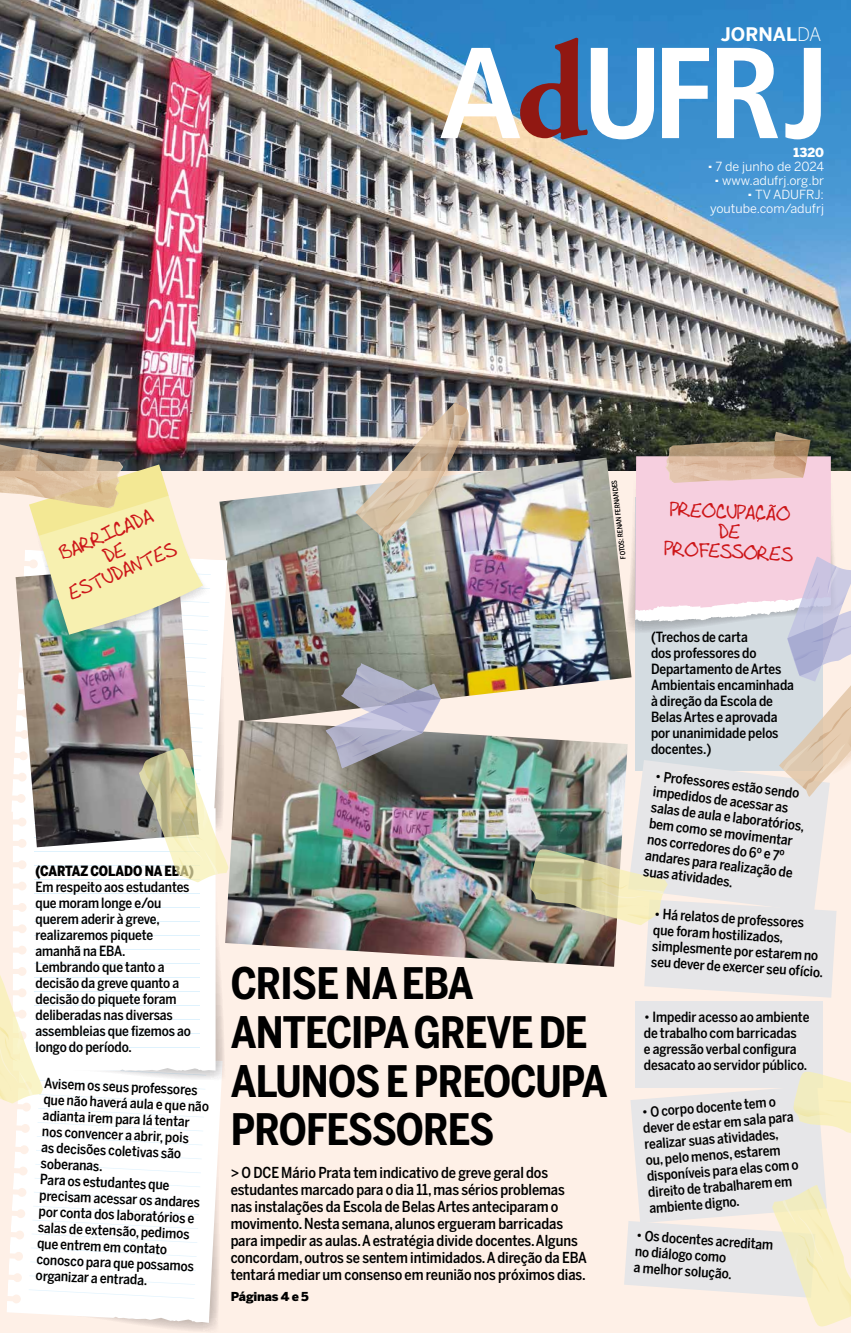
<style>
.page{position:relative;width:851px;height:1333px;background:#fff}
.page>*{position:absolute;margin:0;border:0;box-sizing:border-box;transform-origin:0 0}
.t1{font:700 43px/48.8px "Benton Sans Cond";letter-spacing:-.02em;color:#000}
.t2{font:20px/20px "Andrew Script";color:#cd171a;text-align:center}
.t3{font:700 18.5px "Benton Sans";color:#fff}
.t4{font:500 15px/17px "Benton Sans Cond";letter-spacing:-.005em;color:#000}
.t5{font:500 14px/16px "Benton Sans Cond";letter-spacing:-.005em;color:#000}
.t6{font:900 14px "Benton Sans Cond";letter-spacing:-.005em;color:#000}
.t7{font:12.5px/14px "Benton Sans";color:#fff;text-align:right}
.t8{font:900 12.3px "Benton Sans";letter-spacing:-.015em;color:#000}
.t9{font:500 7px "Benton Sans Cond";color:#000}
.s1{font-weight:300}
.s2{font-weight:900}
.s3{font-family:"Benton Sans";font-weight:400}
</style>
<div class="page">
<div style="left:0;top:0;width:850px;height:1332px;background:#fef0e7"></div>
<img style="left:0;top:0;width:850px;height:457px">
<svg style="left:662px;top:48px;width:47px;height:90px;background:#a3cbe8"></svg>
<svg style="left:716px;top:48px;width:62px;height:90px;background:#b2d3ec"></svg>
<svg style="left:785px;top:48px;width:35px;height:91px;background:#9ec8e7"></svg>
<svg style="left:440px;top:38px;width:214px;height:101px;background:#8ea3bd"></svg>
<div style="left:635px;top:1000px;width:187px;height:87px;background:#e6e6e8"></div>
<img style="left:230px;top:457px;width:297px;height:263px">
<img style="left:230px;top:720px;width:297px;height:242px">
<img style="left:355px;top:401px;width:118px;height:142px">
<svg style="left:624px;top:1069px;width:226px;height:258px"></svg>
<svg style="left:325px;top:663px;width:116px;height:105px;background:#9a99a3"></svg>
<svg style="left:0;top:440px;width:230px;height:891px;background:#dfdcd2"></svg>
<img style="left:527px;top:431px;width:324px;height:566px">
<h3 class="t3" style="left:720px;top:23px;width:102px">JORNAL<span class="s1">DA</span></h3>
<p class="t7" style="left:708px;top:145px;width:117px"><span class="s2">1320<br></span><sup>.</sup> 7 de junho de 2024 <sup>.</sup> www.adufrj.org.br <sup>.</sup> TV ADUFRJ: youtube.com/adufrj</p>
<h2 class="t2" style="left:57px;top:545px;width:102px;rotate:-24deg">BARRICADA</h2>
<h2 class="t2" style="left:57px;top:566px;width:117px;rotate:-24deg">DE<br>ESTUDANTES</h2>
<p class="t6" style="left:35px;top:862px;width:160px">(CARTAZ COLADO NA EBA)</p>
<p class="t5" style="left:35px;top:878px;width:157px">Em respeito aos estudantes que moram longe e/ou querem aderir à greve, realizaremos piquete amanhã na EBA.<br>Lembrando que tanto a decisão da greve quanto a decisão do piquete foram deliberadas nas diversas assembleias que fizemos ao longo do período.</p>
<p class="t5" style="left:45px;top:1074px;width:167px;rotate:3deg">Avisem os seus professores que não haverá aula e que não adianta irem para lá tentar nos convencer a abrir, pois<br>as decisões coletivas são soberanas.<br>Para os estudantes que precisam acessar os andares por conta dos laboratórios e salas de extensão, pedimos que entrem em contato conosco para que possamos organizar a entrada.</p>
<p class="t9" style="left:618px;top:559px;width:81px;rotate:-96deg">FOTOS: RENAN FERNANDES</p>
<h2 class="t2" style="left:670px;top:498px;width:122px;rotate:3deg">PREOCUPAÇÃO<br>DE</h2>
<h2 class="t2" style="left:665px;top:538px;width:130px;rotate:3deg">PROFESSORES</h2>
<h1 class="t1" style="left:231px;top:958px;width:378px">CRISE NA EBA<br>ANTECIPA GREVE DE<br>ALUNOS E PREOCUPA<br>PROFESSORES</h1>
<p class="t4" style="left:231px;top:1164px;width:358px">&gt; O DCE Mário Prata tem indicativo de greve geral dos estudantes marcado para o dia 11, mas sérios problemas nas instalações da Escola de Belas Artes anteciparam o movimento. Nesta semana, alunos ergueram barricadas para impedir as aulas. A estratégia divide docentes. Alguns concordam, outros se sentem intimidados. A direção da EBA tentará mediar um consenso em reunião nos próximos dias.</p>
<p class="t8" style="left:231px;top:1289px;width:80px">Páginas 4 e 5</p>
<p class="t5" style="left:651px;top:628px;width:144px">(Trechos de carta<br>dos professores do<br>Departamento de Artes<br>Ambientais encaminhada à direção da Escola de<br>Belas Artes e aprovada por unanimidade pelos docentes.)</p>
<p class="t5" style="left:656px;top:767px;width:156px;rotate:7deg"><span class="s3">•</span> Professores estão sendo impedidos de acessar as salas de aula e laboratórios, bem como se movimentar nos corredores do 6º e 7º andares para realização de suas atividades.</p>
<p class="t5" style="left:654px;top:904px;width:174px;rotate:4deg"><span class="s3">•</span> Há relatos de professores que foram hostilizados, simplesmente por estarem no seu dever de exercer seu ofício.</p>
<p class="t5" style="left:643px;top:1008px;width:167px"><span class="s3">•</span> Impedir acesso ao ambiente de trabalho com barricadas<br>e agressão verbal configura desacato ao servidor público.</p>
<p class="t5" style="left:641px;top:1103px;width:154px;rotate:-4deg"><span class="s3">•</span> O corpo docente tem o dever de estar em sala para realizar suas atividades, ou, pelo menos, estarem disponíveis para elas com o direito de trabalharem em ambiente digno.</p>
<p class="t5" style="left:636px;top:1226px;width:139px;rotate:4deg"><span class="s3">•</span> Os docentes acreditam no diálogo como<br>a melhor solução.</p>
</div>
